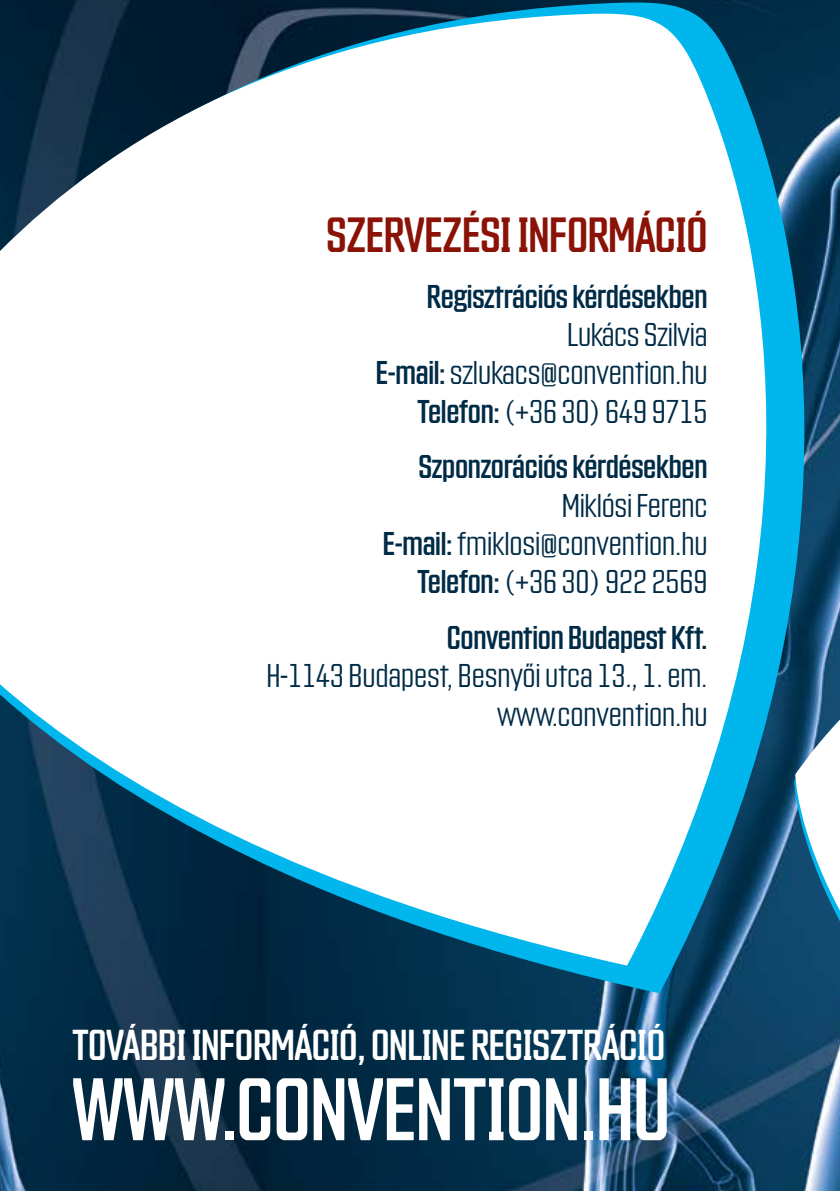
<style>
.page{position:relative;width:840px;height:1191px;background:#fff}
.page>*{position:absolute;margin:0;border:0;box-sizing:border-box;transform-origin:0 0}
.t1{font:86px "Countach";letter-spacing:-.01em;color:#fff}
.t2{font:48px "Countach";letter-spacing:-.01em;color:#8a1207}
.t3{font:42px "Countach";letter-spacing:-.01em;color:#fff}
.t4{font:300 32px/38.4px "Countach";letter-spacing:-.005em;color:#002b46;text-align:right}
.t5{font:32px "Countach";letter-spacing:-.01em;color:#002b46}
.s1{font-weight:400}
</style>
<div class="page">
<img style="left:0;top:993px;width:770px;height:198px">
<img style="left:658px;top:1091px;width:7px;height:85px">
<img style="left:659px;top:1103px;width:6px;height:16px">
<img style="left:665px;top:1088px;width:174px;height:103px">
<img style="left:0;top:3px;width:839px;height:990px">
<img style="left:0;top:14px;width:824px;height:951px">
<h2 class="t2" style="left:326px;top:204px;width:382px">SZERVEZÉSI INFORMÁCIÓ</h2>
<p class="t5" style="left:426px;top:275px;width:282px">Regisztrációs kérdésekben</p>
<p class="t4" style="left:375px;top:313px;width:333px">Lukács Szilvia<br><span class="s1">E-mail:</span> szlukacs@convention.hu<br><span class="s1">Telefon:</span> (+36 30) 649 9715</p>
<p class="t5" style="left:418px;top:446px;width:290px">Szponzorációs kérdésekben</p>
<p class="t4" style="left:382px;top:484px;width:326px">Miklósi Ferenc<br><span class="s1">E-mail:</span> fmiklosi@convention.hu<br><span class="s1">Telefon:</span> (+36 30) 922 2569</p>
<p class="t5" style="left:446px;top:617px;width:262px">Convention Budapest Kft.</p>
<p class="t4" style="left:266px;top:654px;width:442px">H-1143 Budapest, Besnyői utca 13., 1. em. www.convention.hu</p>
<h3 class="t3" style="left:72px;top:1018px;width:594px">TOVÁBBI INFORMÁCIÓ, ONLINE REGISZTRÁCIÓ</h3>
<h1 class="t1" style="left:72px;top:1054px;width:599px">WWW.CONVENTION.HU</h1>
</div>
